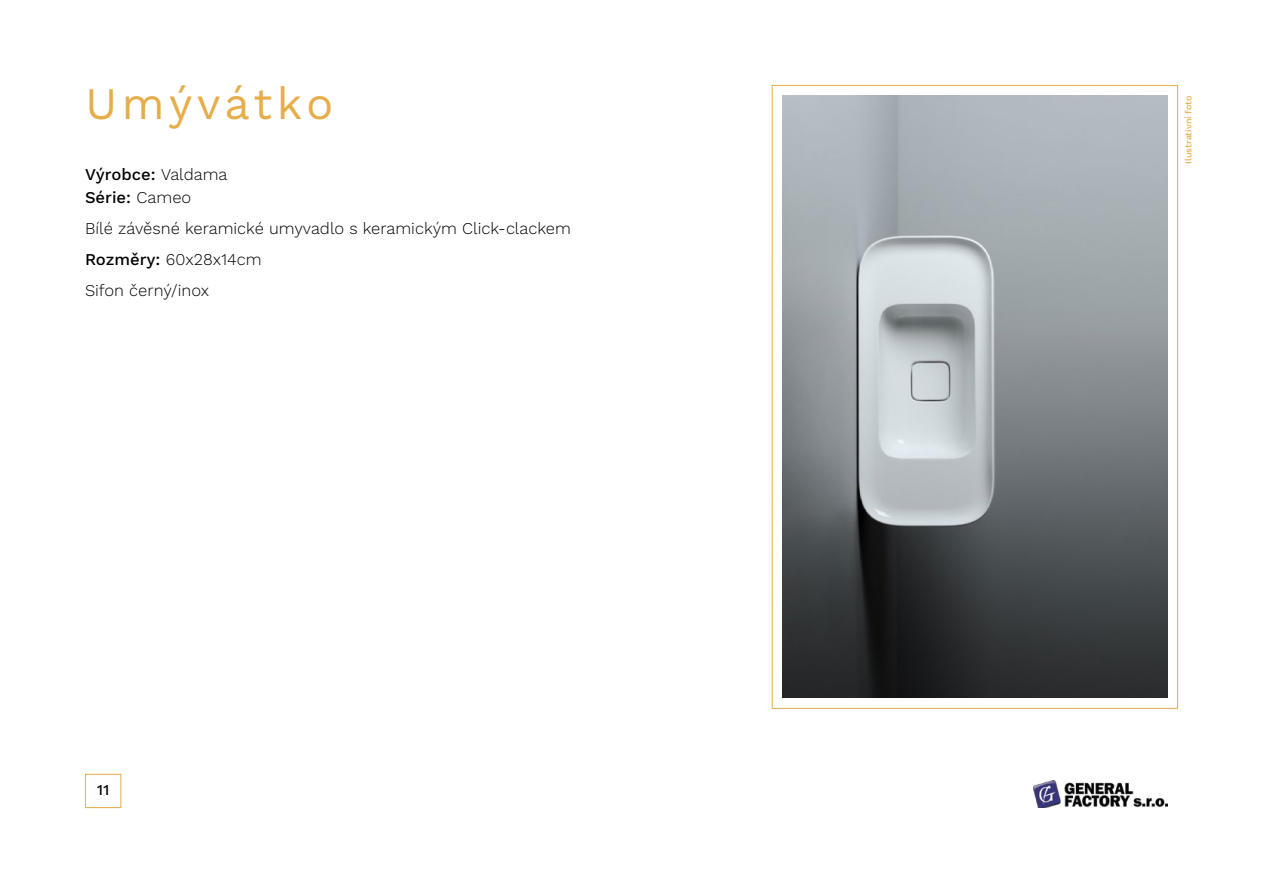
<style>
.page{position:relative;width:1263px;height:893px;background:#fff}
.page>*{position:absolute;margin:0;border:0;box-sizing:border-box;transform-origin:0 0}
.t1{font:45px "Work Sans";letter-spacing:.085em;color:#e6ad4a}
.t2{font:300 16.5px/31px "Work Sans";color:#000}
.t3{font:500 16.5px/22.5px "Work Sans";color:#000}
.t4{font:500 15px "Work Sans";color:#000}
.t5{font:500 9px "Work Sans";color:#e6ad4a}
.s1{font-weight:300}
.s2{font-weight:500}
</style>
<div class="page">
<img style="left:782px;top:96px;width:385px;height:601px">
<div style="left:85px;top:774px;width:36px;height:34px;border:1px solid #e6ad4a"></div>
<img style="left:1033px;top:781px;width:134px;height:27px">
<h1 class="t1" style="left:85px;top:77px;width:250px">Umývátko</h1>
<p class="t3" style="left:85px;top:164px;width:144px">Výrobce: <span class="s1">Valdama<br></span>Série: <span class="s1">Cameo</span></p>
<p class="t2" style="left:85px;top:213px;width:487px">Bílé závěsné keramické umyvadlo s keramickým Click-clackem<br><span class="s2">Rozměry:</span> 60x28x14cm<br>Sifon černý/inox</p>
<p class="t4" style="left:97px;top:781px;width:14px">11</p>
<p class="t5" style="left:1183px;top:164px;width:70px;rotate:-90deg">Ilustrativní foto</p>
</div>
